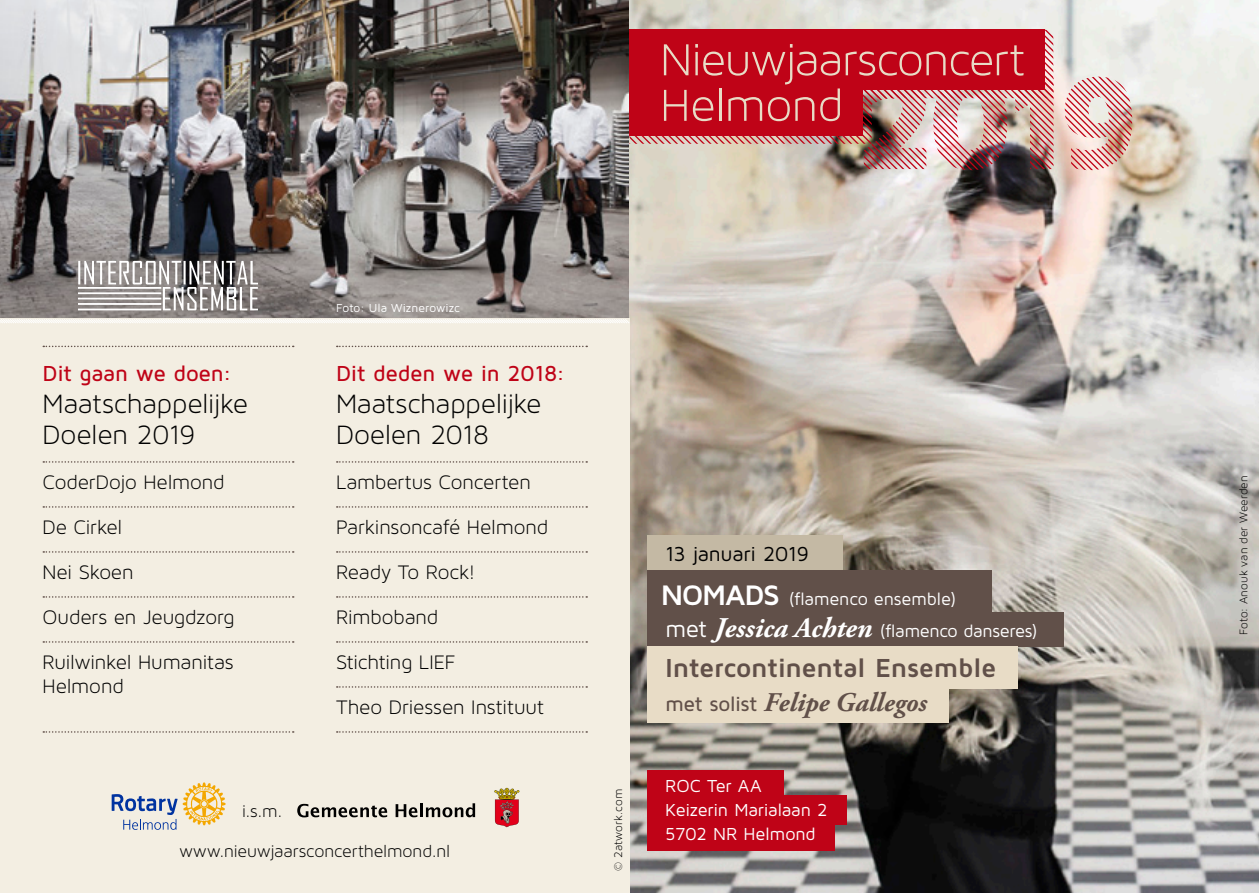
<style>
.page{position:relative;width:1259px;height:893px;background:#fff}
.page>*{position:absolute;margin:0;border:0;box-sizing:border-box;transform-origin:0 0}
.t1{font:28.5px/31.5px "Maven Pro Light 300";letter-spacing:-.01em;color:#000}
.t2{font:700 27px "Maven Pro";letter-spacing:-.015em;color:#615049}
.t3{font:italic 700 27px "Adobe Garamond Pro";color:#615049}
.t4{font:500 22.5px "Maven Pro";letter-spacing:-.01em;color:#bf0317}
.t5{font:21px/24px "Maven Pro Light 300";letter-spacing:-.005em;color:#000}
.t6{font:21px "Maven Pro";letter-spacing:-.02em;color:#000}
.t7{font:18px "Maven Pro";letter-spacing:-.02em;color:#fff}
.t8{font:18px "Maven Pro Light 300";letter-spacing:-.005em;color:#000}
.t9{font:12px "Maven Pro Light 300";letter-spacing:.01em;color:#000}
.t10{font:12px "Maven Pro";color:#fff}
.s1{font-weight:700;font-size:29.25px}
.s2{font-size:24px}
.s3{font-family:"Adobe Garamond Pro";font-weight:700;font-style:italic;font-size:28.5px}
.s4{font-family:"Maven Pro";font-weight:500;font-style:normal;font-size:21px}
</style>
<div class="page">
<img style="left:0;top:0;width:629px;height:318px">
<img style="left:629px;top:0;width:630px;height:893px">
<div style="left:0;top:319px;width:629px;height:574px;background:#f3eee2"></div>
<svg style="left:0;top:318px;width:630px;height:6px"></svg>
<svg style="left:43px;top:346px;width:251px;height:1px"></svg>
<svg style="left:43px;top:461px;width:251px;height:2px"></svg>
<svg style="left:43px;top:506px;width:251px;height:2px"></svg>
<svg style="left:43px;top:551px;width:251px;height:2px"></svg>
<svg style="left:43px;top:596px;width:251px;height:2px"></svg>
<svg style="left:43px;top:641px;width:251px;height:2px"></svg>
<svg style="left:43px;top:731px;width:251px;height:2px"></svg>
<svg style="left:337px;top:346px;width:250px;height:1px"></svg>
<svg style="left:337px;top:461px;width:250px;height:2px"></svg>
<svg style="left:337px;top:506px;width:250px;height:2px"></svg>
<svg style="left:337px;top:551px;width:250px;height:2px"></svg>
<svg style="left:337px;top:596px;width:250px;height:2px"></svg>
<svg style="left:337px;top:641px;width:250px;height:2px"></svg>
<svg style="left:337px;top:686px;width:250px;height:2px"></svg>
<svg style="left:337px;top:731px;width:250px;height:2px"></svg>
<div style="left:647px;top:570px;width:345px;height:47px;background:#615049"></div>
<div style="left:647px;top:536px;width:196px;height:34px;background:#c4b9a4"></div>
<div style="left:647px;top:612px;width:417px;height:34px;background:#615049"></div>
<div style="left:647px;top:646px;width:370px;height:43px;background:#e8dcc6"></div>
<div style="left:647px;top:680px;width:302px;height:43px;background:#e8dcc6"></div>
<div style="left:647px;top:821px;width:187px;height:29px;background:#bf0317"></div>
<div style="left:647px;top:795px;width:200px;height:30px;background:#bf0317"></div>
<div style="left:647px;top:770px;width:136px;height:29px;background:#bf0317"></div>
<svg style="left:297px;top:804px;width:90px;height:13px"></svg>
<svg style="left:395px;top:804px;width:22px;height:13px"></svg>
<hr style="left:420px;top:803px;width:3px;height:14px;background:#000">
<svg style="left:426px;top:803px;width:49px;height:14px"></svg>
<svg style="left:494px;top:788px;width:25px;height:39px"></svg>
<svg style="left:112px;top:782px;width:113px;height:48px"></svg>
<div style="left:629px;top:75px;width:234px;height:60px;background:#bf0317"></div>
<div style="left:629px;top:30px;width:416px;height:60px;background:#bf0317"></div>
<img style="left:664px;top:44px;width:468px;height:126px">
<svg style="left:78px;top:261px;width:180px;height:49px"></svg>
<p class="t4" style="left:43px;top:359px;width:191px">Dit gaan we doen:</p>
<p class="t1" style="left:43px;top:387px;width:207px">Maatschappelijke<br>Doelen 2019</p>
<p class="t5" style="left:43px;top:470px;width:184px">CoderDojo Helmond</p>
<p class="t5" style="left:43px;top:515px;width:81px">De Cirkel</p>
<p class="t5" style="left:43px;top:560px;width:93px">Nei Skoen</p>
<p class="t5" style="left:43px;top:605px;width:193px">Ouders en Jeugdzorg</p>
<p class="t5" style="left:43px;top:650px;width:193px">Ruilwinkel Humanitas<br>Helmond</p>
<p class="t8" style="left:242px;top:801px;width:42px">i.s.m.</p>
<p class="t10" style="left:336px;top:300px;width:125px">Foto: Ula Wiznerowizc</p>
<p class="t4" style="left:336px;top:359px;width:231px">Dit deden we in 2018:</p>
<p class="t1" style="left:336px;top:387px;width:207px">Maatschappelijke<br>Doelen 2018</p>
<p class="t5" style="left:336px;top:470px;width:196px">Lambertus Concerten</p>
<p class="t5" style="left:336px;top:515px;width:214px">Parkinsoncafé Helmond</p>
<p class="t5" style="left:336px;top:560px;width:141px">Ready To Rock!</p>
<p class="t5" style="left:336px;top:605px;width:104px">Rimboband</p>
<p class="t5" style="left:336px;top:650px;width:121px">Stichting LIEF</p>
<p class="t5" style="left:336px;top:695px;width:210px">Theo Driessen Instituut</p>
<p class="t8" style="left:179px;top:841px;width:272px">www.nieuwjaarsconcerthelmond.nl</p>
<p class="t9" style="left:611px;top:871px;width:84px;rotate:-90deg">© 2atwork.com</p>
<p class="t6" style="left:665px;top:541px;width:145px">13 januari 2019</p>
<p class="t7" style="left:661px;top:588px;width:297px"><span class="s1">NOMADS</span> (flamenco ensemble)</p>
<p class="t7" style="left:665px;top:619px;width:374px"><span class="s2">met</span> <span class="s3">Jessica Achten</span> (flamenco danseres)</p>
<p class="t2" style="left:665px;top:651px;width:332px">Intercontinental Ensemble</p>
<p class="t3" style="left:665px;top:687px;width:263px"><span class="s4">met solist</span> Felipe Gallegos</p>
<p class="t7" style="left:665px;top:774px;width:98px">ROC Ter AA</p>
<p class="t7" style="left:665px;top:798px;width:164px">Keizerin Marialaan 2</p>
<p class="t7" style="left:665px;top:822px;width:152px">5702 NR Helmond</p>
<p class="t9" style="left:1236px;top:635px;width:161px;rotate:-90deg">Foto: Anouk van der Weerden</p>
</div>
